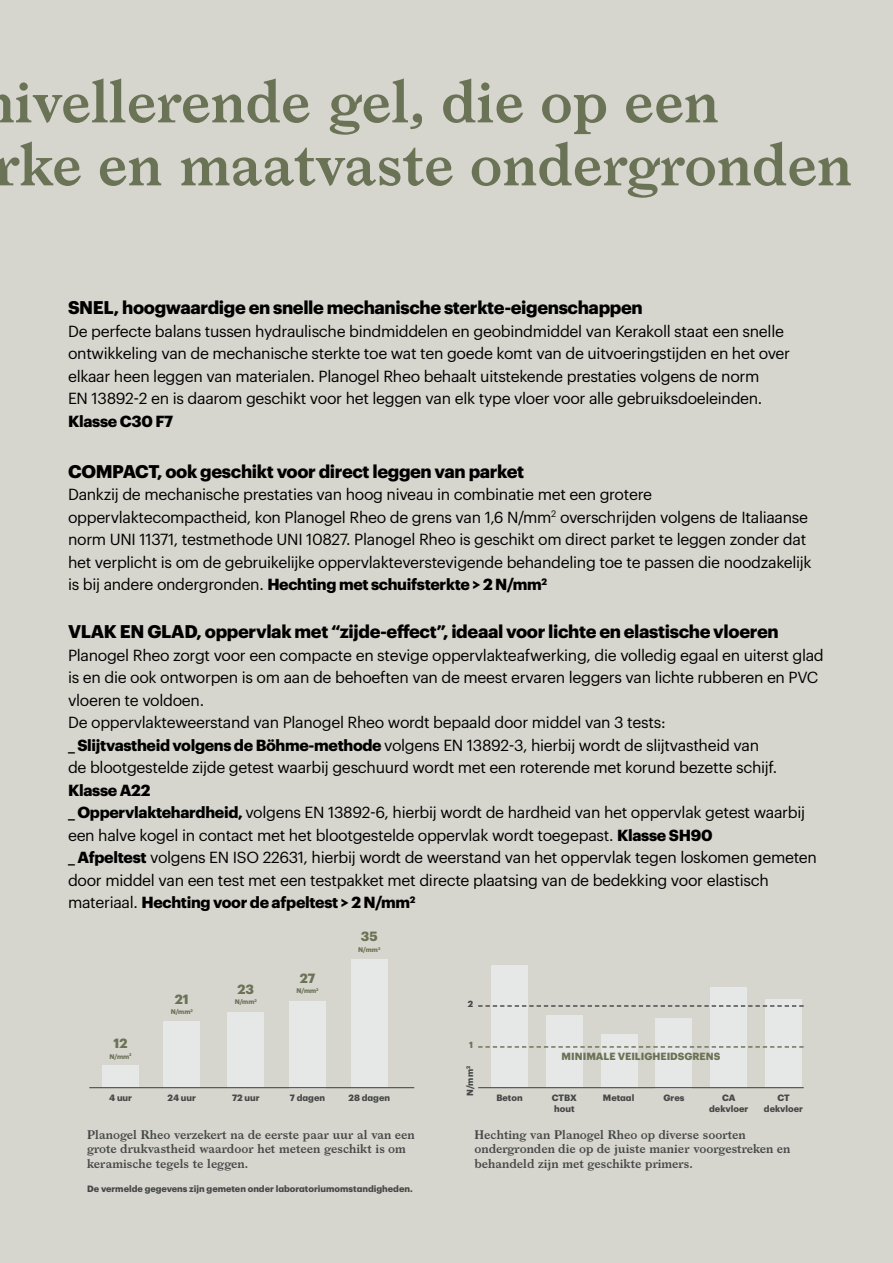
<style>
.page{position:relative;width:893px;height:1263px;background:#d6d6ce}
.page>*{position:absolute;margin:0;border:0;box-sizing:border-box;transform-origin:0 0}
.t1{font:600 57px/63px "Larish Neue";color:#6b7356}
.t2{font:700 18px "Graphik";letter-spacing:-.02em;color:#000}
.t3{font:15.75px/22.5px "Graphik";letter-spacing:-.02em;color:#000}
.t4{font:700 15.75px "Graphik";letter-spacing:-.02em;color:#000}
.t5{font:700 13.05px "Graphik";color:#6b7356}
.t6{font:600 12px/14.4px "Larish Neue";color:#474949}
.t7{font:700 10.2px "Graphik";color:#6b7356}
.t8{font:700 9px/10.4px "Graphik";color:#474949;text-align:center}
.t9{font:700 8.7px "Graphik";color:#474949}
.t10{font:700 8.7px "Graphik";color:#6b7356}
.t11{font:700 6.6px "Graphik";color:#6b7356}
.s1{font-weight:700}
</style>
<div class="page">
<div style="left:102px;top:1066px;width:37px;height:22px;background:#e6e7e7"></div>
<div style="left:163px;top:1022px;width:37px;height:66px;background:#e6e7e7"></div>
<div style="left:227px;top:1012px;width:37px;height:76px;background:#e6e7e7"></div>
<div style="left:289px;top:1001px;width:37px;height:87px;background:#e6e7e7"></div>
<div style="left:351px;top:959px;width:37px;height:129px;background:#e6e7e7"></div>
<hr style="left:89px;top:1087px;width:325px;height:1px;background:#474949">
<div style="left:491px;top:965px;width:37px;height:123px;background:#e6e7e7"></div>
<div style="left:546px;top:1015px;width:37px;height:73px;background:#e6e7e7"></div>
<div style="left:601px;top:1034px;width:36px;height:54px;background:#e6e7e7"></div>
<div style="left:656px;top:1018px;width:36px;height:70px;background:#e6e7e7"></div>
<div style="left:710px;top:988px;width:37px;height:100px;background:#e6e7e7"></div>
<div style="left:765px;top:999px;width:37px;height:89px;background:#e6e7e7"></div>
<hr style="left:478px;top:1087px;width:326px;height:1px;background:#474949">
<svg style="left:478px;top:1046px;width:326px;height:2px"></svg>
<svg style="left:478px;top:1005px;width:326px;height:2px"></svg>
<h1 class="t1" style="left:-5px;top:66px;width:858px;text-indent:20px">ivellerende gel, die op een<br>rke en maatvaste ondergronden</h1>
<p class="t2" style="left:68px;top:294px;width:576px">SNEL, hoogwaardige en snelle mechanische sterkte-eigenschappen</p>
<p class="t3" style="left:68px;top:318px;width:724px">De perfecte balans tussen hydraulische bindmiddelen en geobindmiddel van Kerakoll staat een snelle ontwikkeling van de mechanische sterkte toe wat ten goede komt van de uitvoeringstijden en het over elkaar heen leggen van materialen. Planogel Rheo behaalt uitstekende prestaties volgens de norm<br>EN 13892-2 en is daarom geschikt voor het leggen van elk type vloer voor alle gebruiksdoeleinden.</p>
<p class="t4" style="left:68px;top:409px;width:107px">Klasse C30 F7</p>
<p class="t2" style="left:68px;top:457px;width:458px">COMPACT, ook geschikt voor direct leggen van parket</p>
<p class="t3" style="left:68px;top:482px;width:745px">Dankzij de mechanische prestaties van hoog niveau in combinatie met een grotere oppervlaktecompactheid, kon Planogel Rheo de grens van 1,6 N/mm<sup>2</sup> overschrijden volgens de Italiaanse norm UNI 11371, testmethode UNI 10827. Planogel Rheo is geschikt om direct parket te leggen zonder dat het verplicht is om de gebruikelijke oppervlakteverstevigende behandeling toe te passen die noodzakelijk is bij andere ondergronden. <span class="s1">Hechting met schuifsterkte &gt; 2 N/mm</span><sup>2</sup></p>
<p class="t2" style="left:68px;top:618px;width:712px">VLAK EN GLAD, oppervlak met “zijde-effect”, ideaal voor lichte en elastische vloeren</p>
<p class="t3" style="left:68px;top:642px;width:757px">Planogel Rheo zorgt voor een compacte en stevige oppervlakteafwerking, die volledig egaal en uiterst glad is en die ook ontworpen is om aan de behoeften van de meest ervaren leggers van lichte rubberen en PVC vloeren te voldoen.<br>De oppervlakteweerstand van Planogel Rheo wordt bepaald door middel van 3 tests:<br><span class="s1">_ Slijtvastheid volgens de Böhme-methode</span> volgens EN 13892-3, hierbij wordt de slijtvastheid van<br>de blootgestelde zijde getest waarbij geschuurd wordt met een roterende met korund bezette schijf.</p>
<p class="t3" style="left:68px;top:777px;width:750px"><span class="s1">Klasse A22<br>_ Oppervlaktehardheid,</span> volgens EN 13892-6, hierbij wordt de hardheid van het oppervlak getest waarbij een halve kogel in contact met het blootgestelde oppervlak wordt toegepast. <span class="s1">Klasse SH90<br>_ Afpeltest</span> volgens EN ISO 22631, hierbij wordt de weerstand van het oppervlak tegen loskomen gemeten door middel van een test met een testpakket met directe plaatsing van de bedekking voor elastisch materiaal. <span class="s1">Hechting voor de afpeltest &gt; 2 N/mm</span><sup>2</sup></p>
<p class="t5" style="left:114px;top:1033px;width:15px">12</p>
<p class="t11" style="left:109px;top:1051px;width:24px">N/mm<sup>2</sup></p>
<p class="t5" style="left:175px;top:989px;width:15px">21</p>
<p class="t11" style="left:171px;top:1007px;width:24px">N/mm<sup>2</sup></p>
<p class="t5" style="left:237px;top:979px;width:18px">23</p>
<p class="t11" style="left:235px;top:997px;width:24px">N/mm<sup>2</sup></p>
<p class="t5" style="left:300px;top:968px;width:17px">27</p>
<p class="t11" style="left:296px;top:986px;width:24px">N/mm<sup>2</sup></p>
<p class="t5" style="left:361px;top:927px;width:18px">35</p>
<p class="t11" style="left:358px;top:944px;width:24px">N/mm<sup>2</sup></p>
<p class="t9" style="left:468px;top:997px;width:7px">2</p>
<p class="t10" style="left:469px;top:1038px;width:5px">1</p>
<p class="t7" style="left:562px;top:1048px;width:160px">MINIMALE VEILIGHEIDSGRENS</p>
<p class="t9" style="left:463px;top:1096px;width:31px;rotate:-90deg">N/mm<sup>2</sup></p>
<p class="t8" style="left:168px;top:1092px;width:30px">24 uur</p>
<p class="t8" style="left:232px;top:1092px;width:29px">72 uur</p>
<p class="t8" style="left:290px;top:1092px;width:37px">7 dagen</p>
<p class="t8" style="left:552px;top:1092px;width:27px">CTBX</p>
<p class="t8" style="left:603px;top:1092px;width:33px">Metaal</p>
<p class="t8" style="left:663px;top:1092px;width:22px">Gres</p>
<p class="t8" style="left:554px;top:1102px;width:22px">hout</p>
<p class="t8" style="left:349px;top:1092px;width:43px">28 dagen</p>
<p class="t8" style="left:709px;top:1092px;width:41px">CA dekvloer</p>
<p class="t8" style="left:109px;top:1092px;width:24px">4 uur</p>
<p class="t8" style="left:496px;top:1092px;width:28px">Beton</p>
<p class="t8" style="left:764px;top:1092px;width:41px">CT dekvloer</p>
<p class="t6" style="left:87px;top:1126px;width:329px">Planogel Rheo verzekert na de eerste paar uur al van een grote drukvastheid waardoor het meteen geschikt is om keramische tegels te leggen.</p>
<p class="t8" style="left:87px;top:1182px;width:327px">De vermelde gegevens zijn gemeten onder laboratoriumomstandigheden.</p>
<p class="t6" style="left:474px;top:1126px;width:317px">Hechting van Planogel Rheo op diverse soorten ondergronden die op de juiste manier voorgestreken en behandeld zijn met geschikte primers.</p>
</div>
